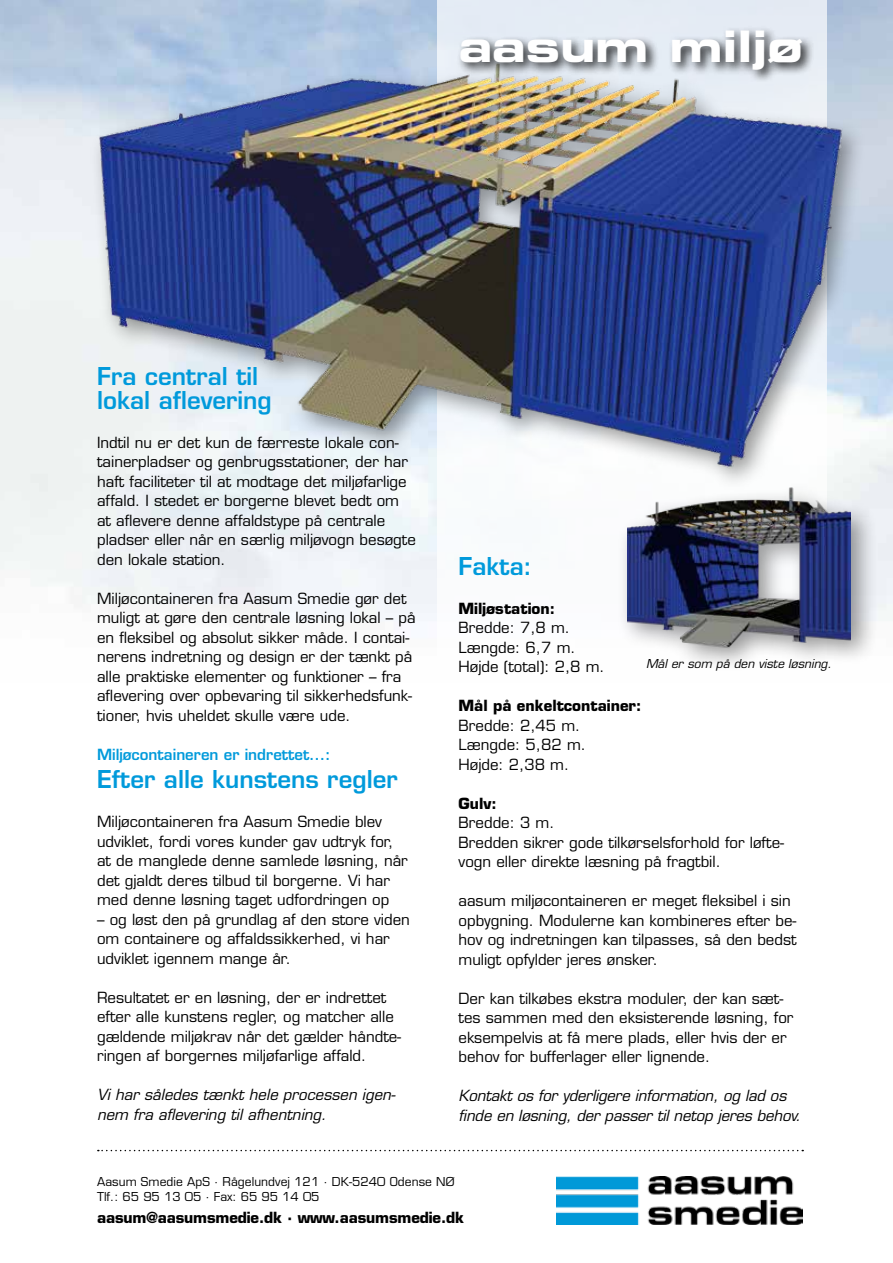
<style>
.page{position:relative;width:893px;height:1263px;background:#fff}
.page>*{position:absolute;margin:0;border:0;box-sizing:border-box;transform-origin:0 0}
.t1{font:43.5px "Eurostile LT Std Bold Ex 2";color:#fff}
.t2{font:600 24px/24px "Eurostile LT Std";color:#009adb}
.t3{font:15px/19.5px "Eurostile LT Std";color:#000}
.t4{font:italic 15px/19.5px "Eurostile LT Std";letter-spacing:-.01em;color:#000}
.t5{font:700 15px "Eurostile LT Std";color:#000}
.t6{font:600 15px "Eurostile LT Std";color:#009adb}
.t7{font:12px/14.4px "Eurostile LT Std";letter-spacing:.005em;color:#000}
.t8{font:italic 12px "Eurostile LT Std";color:#000}
</style>
<div class="page">
<svg style="left:98px;top:1150px;width:705px;height:1px"></svg>
<img style="left:556px;top:1176px;width:247px;height:49px">
<img style="left:72px;top:6px;width:788px;height:496px">
<div style="left:617px;top:479px;width:261px;height:194px;background:#000;opacity:.4"></div>
<img style="left:627px;top:459px;width:223px;height:214px">
<div style="left:456px;top:25px;width:358px;height:58px;background:#000;opacity:.8"></div>
<h1 class="t1" style="left:459px;top:16px;width:345px">aasum miljø</h1>
<h2 class="t2" style="left:97px;top:364px;width:176px">Fra central til lokal aflevering</h2>
<p class="t3" style="left:97px;top:433px;width:320px">Indtil nu er det kun de færreste lokale con&shy;tainerpladser og genbrugsstationer, der har haft faciliteter til at modtage det miljøfarlige affald. I stedet er borgerne blevet bedt om at aflevere denne affaldstype på centrale pladser eller når en særlig miljøvogn besøgte den lokale station.</p>
<p class="t3" style="left:97px;top:589px;width:320px">Miljøcontaineren fra Aasum Smedie gør det muligt at gøre den centrale løsning lokal – på en fleksibel og absolut sikker måde. I contai&shy;nerens indretning og design er der tænkt på alle praktiske elementer og funktioner – fra aflevering over opbevaring til sikkerhedsfunk&shy;tioner, hvis uheldet skulle være ude.</p>
<p class="t6" style="left:97px;top:745px;width:235px">Miljøcontaineren er indrettet...:</p>
<h2 class="t2" style="left:97px;top:767px;width:302px">Efter alle kunstens regler</h2>
<p class="t3" style="left:97px;top:812px;width:312px">Miljøcontaineren fra Aasum Smedie blev udviklet, fordi vores kunder gav udtryk for, at de manglede denne samlede løsning, når det gjaldt deres tilbud til borgerne. Vi har med denne løsning taget udfordringen op</p>
<p class="t3" style="left:97px;top:910px;width:314px">– og løst den på grundlag af den store viden om containere og affaldssikkerhed, vi har udviklet igennem mange år.</p>
<p class="t3" style="left:97px;top:988px;width:306px">Resultatet er en løsning, der er indrettet efter alle kunstens regler, og matcher alle gældende miljøkrav når det gælder håndte&shy;ringen af borgernes miljøfarlige affald.</p>
<p class="t4" style="left:97px;top:1085px;width:300px">Vi har således tænkt hele processen igen&shy;nem fra aflevering til afhentning.</p>
<h2 class="t2" style="left:459px;top:554px;width:75px">Fakta:</h2>
<p class="t5" style="left:459px;top:599px;width:98px">Miljøstation:</p>
<p class="t3" style="left:459px;top:618px;width:148px">Bredde: 7,8 m.<br>Længde: 6,7 m.<br>Højde (total): 2,8 m.</p>
<p class="t5" style="left:459px;top:696px;width:185px">Mål på enkeltcontainer:</p>
<p class="t3" style="left:459px;top:716px;width:129px">Bredde: 2,45 m.<br>Længde: 5,82 m.<br>Højde: 2,38 m.</p>
<p class="t5" style="left:459px;top:794px;width:40px">Gulv:</p>
<p class="t3" style="left:459px;top:813px;width:327px">Bredde: 3 m.<br>Bredden sikrer gode tilkørselsforhold for løfte&shy;vogn eller direkte læsning på fragtbil.</p>
<p class="t3" style="left:459px;top:891px;width:340px">aasum miljøcontaineren er meget fleksibel i sin opbygning. Modulerne kan kombineres efter be&shy;hov og indretningen kan tilpasses, så den bedst muligt opfylder jeres ønsker.</p>
<p class="t3" style="left:459px;top:989px;width:336px">Der kan tilkøbes ekstra moduler, der kan sæt&shy;tes sammen med den eksisterende løsning, for eksempelvis at få mere plads, eller hvis der er behov for bufferlager eller lignende.</p>
<p class="t4" style="left:459px;top:1086px;width:344px">Kontakt os for yderligere information, og lad os finde en løsning, der passer til netop jeres behov.</p>
<p class="t8" style="left:646px;top:657px;width:187px">Mål er som på den viste løsning.</p>
<p class="t7" style="left:97px;top:1175px;width:359px">Aasum Smedie ApS · Rågelundvej 121 · DK-5240 Odense NØ<br>Tlf.: 65 95 13 05 · Fax: 65 95 14 05</p>
<p class="t5" style="left:97px;top:1208px;width:369px">aasum@aasumsmedie.dk · www.aasumsmedie.dk</p>
</div>
